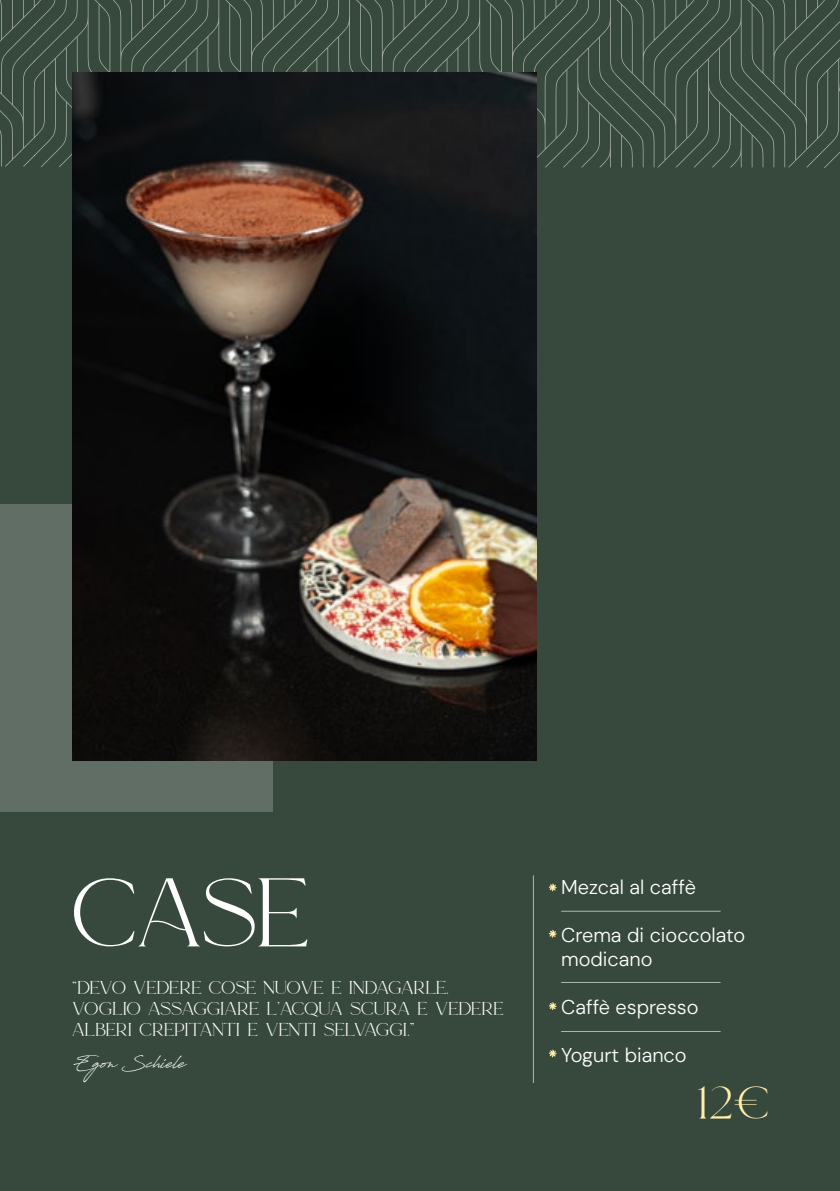
<style>
.page{position:relative;width:840px;height:1191px;background:#fff}
.page>*{position:absolute;margin:0;border:0;box-sizing:border-box;transform-origin:0 0}
.t1{font:100px "Le Major";color:#fff}
.t2{font:47.8px "Le Major";color:#fff1ac}
.t3{font:300 20px/24px "DM Sans 18 pt";color:#fff}
.t4{font:19.2px/21px "Le Major";color:#fff}
.t5{font:19.2px "Antro Vectra Bolder";color:#fff}
</style>
<div class="page">
<div style="left:0;top:0;width:839px;height:1191px;background:#37493d"></div>
<svg style="left:35px;top:0;width:390px;height:167px"></svg>
<svg style="left:817px;top:0;width:22px;height:168px"></svg>
<svg style="left:0;top:0;width:35px;height:166px"></svg>
<svg style="left:425px;top:0;width:392px;height:167px"></svg>
<hr style="left:532px;top:875px;width:1px;height:208px;background:#fff">
<hr style="left:561px;top:982px;width:159px;height:1px;background:#fff">
<hr style="left:561px;top:1031px;width:159px;height:1px;background:#fff">
<hr style="left:561px;top:911px;width:159px;height:1px;background:#fff">
<svg style="left:548px;top:883px;width:8px;height:8px"></svg>
<svg style="left:548px;top:930px;width:8px;height:7px"></svg>
<svg style="left:549px;top:1002px;width:7px;height:8px"></svg>
<svg style="left:548px;top:1049px;width:8px;height:8px"></svg>
<div style="left:0;top:504px;width:273px;height:308px;background:#606e65"></div>
<img style="left:72px;top:72px;width:464px;height:688px">
<h1 class="t1" style="left:72px;top:874px;width:238px">CASE</h1>
<p class="t4" style="left:72px;top:980px;width:432px">“DEVO VEDERE COSE NUOVE E INDAGARLE.<br>VOGLIO ASSAGGIARE L’ACQUA SCURA E VEDERE<br>ALBERI CREPITANTI E VENTI SELVAGGI.”</p>
<p class="t5" style="left:72px;top:1048px;width:114px">Egon Schiele</p>
<p class="t3" style="left:561px;top:875px;width:136px">Mezcal al caffè</p>
<p class="t3" style="left:561px;top:923px;width:185px">Crema di cioccolato modicano</p>
<p class="t3" style="left:561px;top:995px;width:139px">Caffè espresso</p>
<p class="t3" style="left:561px;top:1043px;width:127px">Yogurt bianco</p>
<h2 class="t2" style="left:695px;top:1084px;width:75px">12€</h2>
</div>
